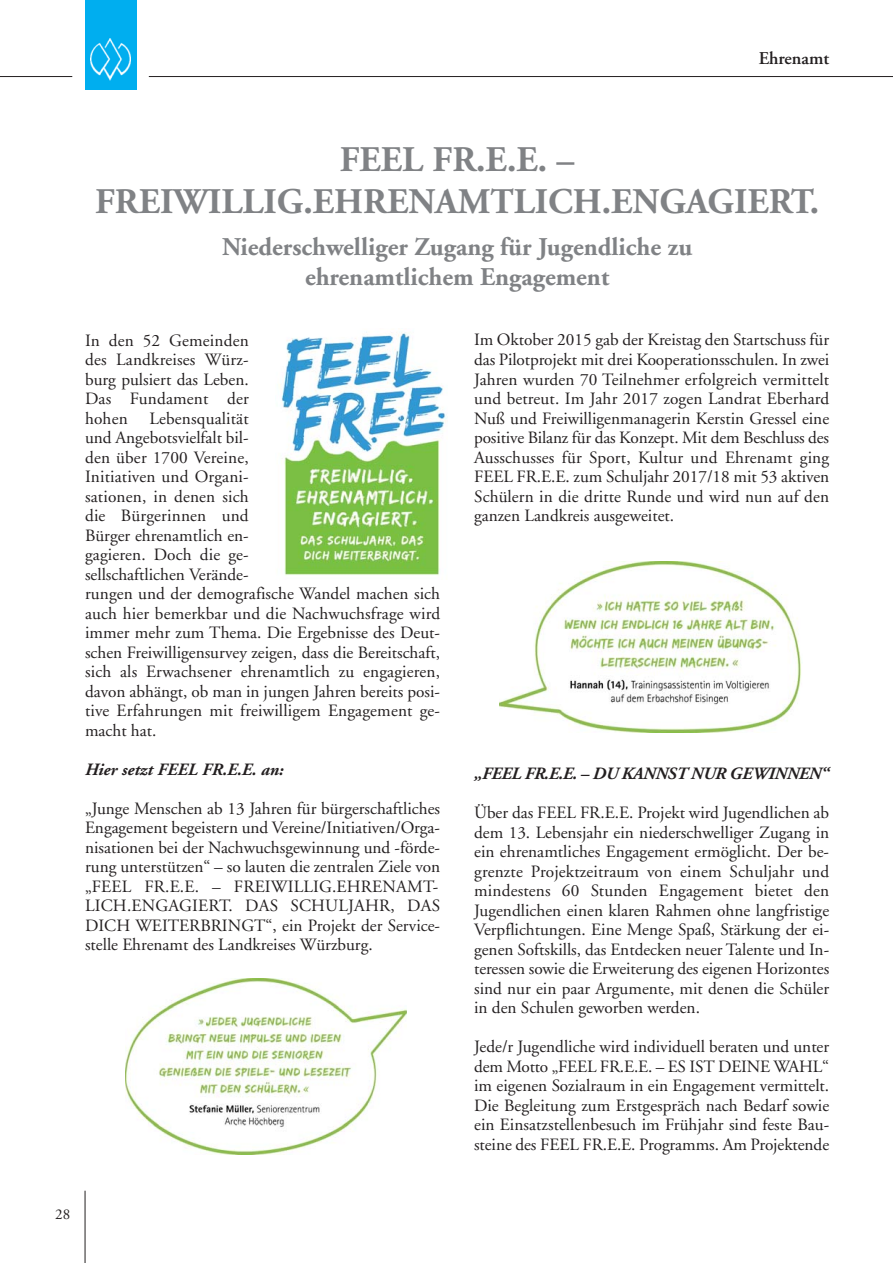
<style>
.page{position:relative;width:893px;height:1263px;background:#fff}
.page>*{position:absolute;margin:0;border:0;box-sizing:border-box;transform-origin:0 0}
.t1{font:700 36px/42px "Adobe Garamond";color:#808285;text-align:center}
.t2{font:700 25.5px/30px "Adobe Garamond";color:#808285;text-align:center}
.t3{font:600 18px "Adobe Garamond";color:#231f20}
.t4{font:17.25px/19.5px "Adobe Garamond";color:#231f20;text-align:justify}
.t5{font:italic 700 17.25px "Adobe Garamond";letter-spacing:-.02em;color:#231f20}
.t6{font:italic 700 17.25px "Adobe Garamond";color:#231f20}
.t7{font:15px "Adobe Garamond";color:#231f20}
</style>
<div class="page">
<div style="left:85px;top:0;width:51px;height:89px;background:#00aeef"></div>
<img style="left:90px;top:39px;width:40px;height:41px">
<hr style="left:0;top:76px;width:72px;height:1px;background:#231f20">
<hr style="left:149px;top:76px;width:744px;height:1px;background:#231f20">
<hr style="left:85px;top:1191px;width:1px;height:72px;background:#231f20">
<img style="left:279px;top:332px;width:168px;height:244px">
<img style="left:125px;top:978px;width:281px;height:176px">
<img style="left:499px;top:561px;width:302px;height:171px">
<p class="t3" style="left:759px;top:51px;width:72px">Ehrenamt</p>
<h1 class="t1" style="left:95px;top:141px;width:725px">FEEL FR.E.E. –<br>FREIWILLIG.EHRENAMTLICH.ENGAGIERT.</h1>
<h2 class="t2" style="left:222px;top:235px;width:472px">Niederschwelliger Zugang für Jugendliche zu ehrenamtlichem Engagement</h2>
<p class="t4" style="left:85px;top:332px;width:165px">In den 52 Gemeinden des Landkreises Würz&shy;burg pulsiert das Leben.<br>Das Fundament der hohen</p>
<p class="t4" style="left:85px;top:410px;width:357px;text-align:left;text-indent:64px">Lebensqualität<br>und Angebotsvielfalt bil-<br>den über 1700 Vereine,<br>Initiativen und Organi-<br>sationen, in denen sich<br>die Bürgerinnen und<br>Bürger ehrenamtlich en-<br>gagieren. Doch die ge-<br>sellschaftlichen Verände-<br>rungen und der demografische Wandel machen sich auch hier bemerkbar und die Nachwuchsfrage wird immer mehr zum Thema. Die Ergebnisse des Deut&shy;schen Freiwilligensurvey zeigen, dass die Bereitschaft, sich als Erwachsener ehrenamtlich zu engagieren, davon abhängt, ob man in jungen Jahren bereits posi&shy;tive Erfahrungen mit freiwilligem Engagement ge&shy;macht hat.</p>
<p class="t6" style="left:85px;top:762px;width:200px">Hier setzt FEEL FR.E.E. an:</p>
<p class="t4" style="left:85px;top:800px;width:357px">„Junge Menschen ab 13 Jahren für bürgerschaftliches Engagement begeistern und Vereine/Initiativen/Orga&shy;nisationen bei der Nachwuchsgewinnung und -förde&shy;rung unterstützen“ – so lauten die zentralen Ziele von „FEEL FR.E.E. – FREIWILLIG.EHRENAMT-LICH.ENGAGIERT. DAS SCHULJAHR, DAS DICH WEITERBRINGT“, ein Projekt der Service&shy;stelle Ehrenamt des Landkreises Würzburg.</p>
<p class="t4" style="left:474px;top:332px;width:357px">Im Oktober 2015 gab der Kreistag den Startschuss für das Pilotprojekt mit drei Kooperationsschulen. In zwei Jahren wurden 70 Teilnehmer erfolgreich vermittelt und betreut. Im Jahr 2017 zogen Landrat Eberhard Nuß und Freiwilligenmanagerin Kerstin Gressel eine positive Bilanz für das Konzept. Mit dem Beschluss des Ausschusses für Sport, Kultur und Ehrenamt ging FEEL FR.E.E. zum Schuljahr 2017/18 mit 53 aktiven Schülern in die dritte Runde und wird nun auf den ganzen Landkreis ausgeweitet.</p>
<p class="t5" style="left:474px;top:767px;width:357px">„FEEL FR.E.E. – DU KANNST NUR GEWINNEN“</p>
<p class="t4" style="left:474px;top:804px;width:357px">Über das FEEL FR.E.E. Projekt wird Jugendlichen ab dem 13. Lebensjahr ein niederschwelliger Zugang in ein ehrenamtliches Engagement ermöglicht. Der be&shy;grenzte Projektzeitraum von einem Schuljahr und mindestens 60 Stunden Engagement bietet den Jugendlichen einen klaren Rahmen ohne langfristige Verpflichtungen. Eine Menge Spaß, Stärkung der ei&shy;genen Softskills, das Entdecken neuer Talente und In&shy;teressen sowie die Erweiterung des eigenen Horizontes sind nur ein paar Argumente, mit denen die Schüler in den Schulen geworben werden.</p>
<p class="t4" style="left:474px;top:1038px;width:357px">Jede/r Jugendliche wird individuell beraten und unter dem Motto „FEEL FR.E.E. – ES IST DEINE WAHL“ im eigenen Sozialraum in ein Engagement vermittelt.<br>Die Begleitung zum Erstgespräch nach Bedarf sowie ein Einsatzstellenbesuch im Frühjahr sind feste Bau&shy;steine des FEEL FR.E.E. Programms. Am Projektende</p>
<p class="t7" style="left:55px;top:1208px;width:16px">28</p>
</div>
